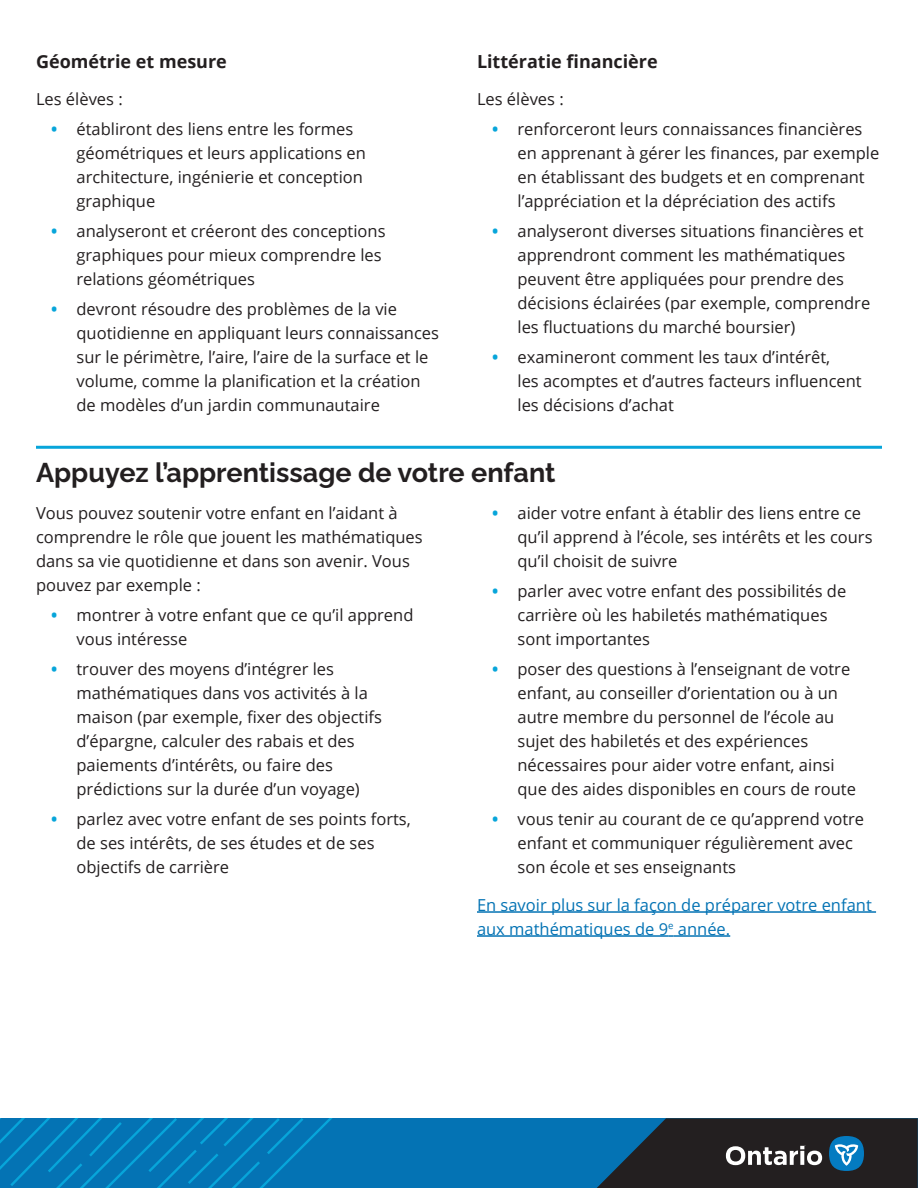
<style>
.page{position:relative;width:918px;height:1188px;background:#fff}
.page>*{position:absolute;margin:0;border:0;box-sizing:border-box;transform-origin:0 0}
.t1{font:700 27px "Raleway";color:#231f20}
.t2{font:700 18px "Open Sans";color:#231f20}
.t3{font:16.5px/24px "Open Sans";color:#231f20}
.t4{font:16.5px/24px "Open Sans";color:#0473b4}
.s1{font-weight:700;color:#07a5da}
</style>
<div class="page">
<div style="left:0;top:1118px;width:918px;height:70px;background:#0473b4"></div>
<svg style="left:0;top:1118px;width:333px;height:70px"></svg>
<svg style="left:597px;top:1118px;width:321px;height:70px;background:#28353f"></svg>
<hr style="left:36px;top:446px;width:846px;height:3px;background:#07a5da">
<hr style="left:477px;top:911px;width:399px;height:2px;background:#0473b4">
<hr style="left:477px;top:935px;width:191px;height:2px;background:#0473b4">
<svg style="left:668px;top:935px;width:6px;height:2px"></svg>
<hr style="left:674px;top:935px;width:56px;height:2px;background:#0473b4">
<h3 class="t2" style="left:36px;top:49px;width:192px">Géométrie et mesure</h3>
<p class="t3" style="left:36px;top:87px;width:88px">Les élèves :</p>
<p class="t3" style="left:76px;top:117px;width:291px;text-indent:-26px"><span class="s1">•</span> établiront des liens entre les formes géométriques et leurs applications en architecture, ingénierie et conception graphique</p>
<p class="t3" style="left:76px;top:219px;width:311px;text-indent:-26px"><span class="s1">•</span> analyseront et créeront des conceptions graphiques pour mieux comprendre les relations géométriques</p>
<p class="t3" style="left:76px;top:297px;width:364px;text-indent:-26px"><span class="s1">•</span> devront résoudre des problèmes de la vie quotidienne en appliquant leurs connaissances sur le périmètre, l’aire, l’aire de la surface et le volume, comme la planification et la création de modèles d’un jardin communautaire</p>
<h3 class="t2" style="left:477px;top:49px;width:182px">Littératie financière</h3>
<p class="t3" style="left:477px;top:87px;width:88px">Les élèves :</p>
<p class="t3" style="left:518px;top:117px;width:363px;text-indent:-26px"><span class="s1">•</span> renforceront leurs connaissances financières en apprenant à gérer les finances, par exemple en établissant des budgets et en comprenant l’appréciation et la dépréciation des actifs</p>
<p class="t3" style="left:518px;top:219px;width:354px;text-indent:-26px"><span class="s1">•</span> analyseront diverses situations financières et apprendront comment les mathématiques peuvent être appliquées pour prendre des décisions éclairées (par exemple, comprendre les fluctuations du marché boursier)</p>
<p class="t3" style="left:518px;top:345px;width:346px;text-indent:-26px"><span class="s1">•</span> examineront comment les taux d’intérêt,<br>les acomptes et d’autres facteurs influencent les décisions d’achat</p>
<h2 class="t1" style="left:36px;top:451px;width:521px">Appuyez l’apprentissage de votre enfant</h2>
<p class="t3" style="left:36px;top:501px;width:388px">Vous pouvez soutenir votre enfant en l’aidant à comprendre le rôle que jouent les mathématiques dans sa vie quotidienne et dans son avenir. Vous pouvez par exemple :</p>
<p class="t3" style="left:76px;top:603px;width:338px;text-indent:-26px"><span class="s1">•</span> montrer à votre enfant que ce qu’il apprend vous intéresse</p>
<p class="t3" style="left:76px;top:657px;width:307px;text-indent:-26px"><span class="s1">•</span> trouver des moyens d’intégrer les mathématiques dans vos activités à la maison (par exemple, fixer des objectifs d’épargne, calculer des rabais et des paiements d’intérêts, ou faire des prédictions sur la durée d’un voyage)</p>
<p class="t3" style="left:76px;top:807px;width:336px;text-indent:-26px"><span class="s1">•</span> parlez avec votre enfant de ses points forts, de ses intérêts, de ses études et de ses objectifs de carrière</p>
<p class="t3" style="left:518px;top:501px;width:357px;text-indent:-26px"><span class="s1">•</span> aider votre enfant à établir des liens entre ce qu’il apprend à l’école, ses intérêts et les cours qu’il choisit de suivre</p>
<p class="t3" style="left:518px;top:579px;width:330px;text-indent:-26px"><span class="s1">•</span> parler avec votre enfant des possibilités de carrière où les habiletés mathématiques sont importantes</p>
<p class="t3" style="left:518px;top:657px;width:340px;text-indent:-26px"><span class="s1">•</span> poser des questions à l’enseignant de votre enfant, au conseiller d’orientation ou à un autre membre du personnel de l’école au sujet des habiletés et des expériences nécessaires pour aider votre enfant, ainsi que des aides disponibles en cours de route</p>
<p class="t3" style="left:518px;top:807px;width:348px;text-indent:-26px"><span class="s1">•</span> vous tenir au courant de ce qu’apprend votre enfant et communiquer régulièrement avec son école et ses enseignants</p>
<p class="t4" style="left:477px;top:892px;width:396px">En savoir plus sur la façon de préparer votre enfant aux mathématiques de 9<sup>e</sup> année.</p>
</div>
